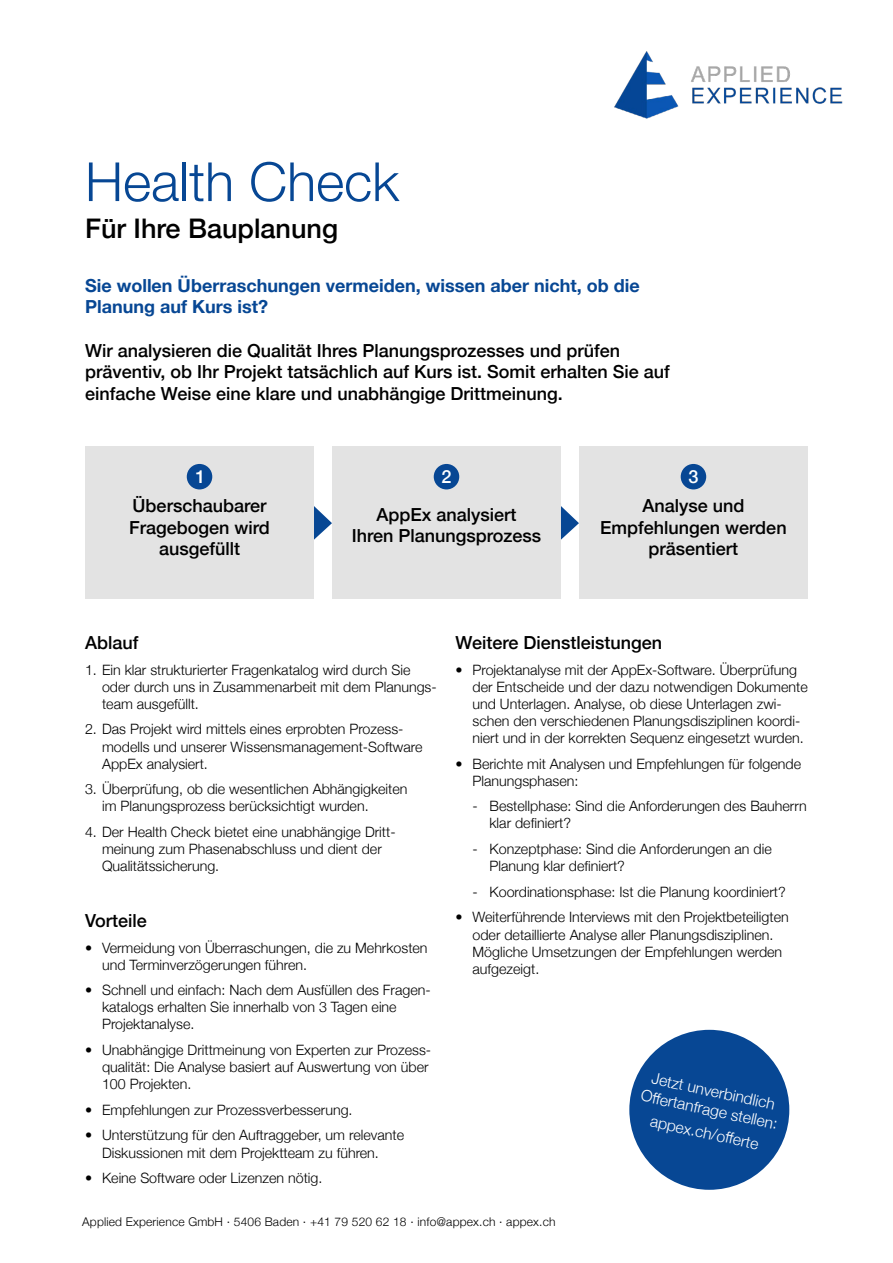
<style>
.page{position:relative;width:893px;height:1263px;background:#fff}
.page>*{position:absolute;margin:0;border:0;box-sizing:border-box;transform-origin:0 0}
.t1{font:300 54px "Helvetica Neue";color:#074794}
.t2{font:500 27px "Helvetica Neue";color:#000}
.t3{font:500 18px/21.6px "Helvetica Neue";color:#000;text-align:center}
.t4{font:700 18px/21.6px "Helvetica Neue";color:#074794}
.t5{font:500 18px "Helvetica Neue";color:#fff}
.t6{font:300 15.6px/18.8px "Helvetica Neue";color:#fff;text-align:center}
.t7{font:300 14.25px/17.1px "Helvetica Neue";color:#000}
.t8{font:300 12px "Helvetica Neue";letter-spacing:.015em;color:#000}
</style>
<div class="page">
<img style="left:614px;top:51px;width:228px;height:68px">
<div style="left:85px;top:446px;width:229px;height:153px;background:#e3e3e3"></div>
<div style="left:579px;top:446px;width:229px;height:153px;background:#e3e3e3"></div>
<div style="left:332px;top:446px;width:229px;height:153px;background:#e3e3e3"></div>
<div style="left:681px;top:464px;width:25px;height:25px;background:#074794;border-radius:50%"></div>
<div style="left:434px;top:464px;width:25px;height:25px;background:#074794;border-radius:50%"></div>
<div style="left:187px;top:464px;width:25px;height:25px;background:#074794;border-radius:50%"></div>
<div style="left:629px;top:1030px;width:160px;height:160px;background:#074794;border-radius:50%"></div>
<svg style="left:314px;top:506px;width:18px;height:34px"></svg>
<svg style="left:561px;top:506px;width:18px;height:34px"></svg>
<h1 class="t1" style="left:85px;top:138px;width:316px">Health Check</h1>
<h2 class="t2" style="left:85px;top:206px;width:255px">Für Ihre Bauplanung</h2>
<p class="t4" style="left:85px;top:275px;width:556px">Sie wollen Überraschungen vermeiden, wissen aber nicht, ob die<br>Planung auf Kurs ist?</p>
<p class="t3" style="left:85px;top:338px;width:586px;text-align:left">Wir analysieren die Qualität Ihres Planungsprozesses und prüfen präventiv, ob Ihr Projekt tatsächlich auf Kurs ist. Somit erhalten Sie auf einfache Weise eine klare und unabhängige Drittmeinung.</p>
<p class="t5" style="left:196px;top:462px;width:12px">1</p>
<p class="t5" style="left:441px;top:462px;width:12px">2</p>
<p class="t5" style="left:688px;top:462px;width:12px">3</p>
<p class="t3" style="left:129px;top:493px;width:142px">Überschaubarer<br>Fragebogen wird ausgefüllt</p>
<p class="t3" style="left:600px;top:493px;width:188px">Analyse und<br>Empfehlungen werden präsentiert</p>
<p class="t3" style="left:352px;top:502px;width:191px">AppEx analysiert<br>Ihren Planungsprozess</p>
<p class="t3" style="left:85px;top:630px;width:55px">Ablauf</p>
<p class="t7" style="left:102px;top:660px;width:336px;text-indent:-17px">1. Ein klar strukturierter Fragenkatalog wird durch Sie oder durch uns in Zusammenarbeit mit dem Planungs&shy;team ausgefüllt.</p>
<p class="t7" style="left:102px;top:720px;width:322px;text-indent:-17px">2. Das Projekt wird mittels eines erprobten Prozess&shy;modells und unserer Wissensmanagement-Software<br>AppEx analysiert.</p>
<p class="t7" style="left:102px;top:780px;width:307px;text-indent:-17px">3. Überprüfung, ob die wesentlichen Abhängigkeiten im Planungsprozess berücksichtigt wurden.</p>
<p class="t7" style="left:102px;top:822px;width:295px;text-indent:-17px">4. Der Health Check bietet eine unabhängige Dritt&shy;meinung zum Phasenabschluss und dient der<br>Qualitätssicherung.</p>
<p class="t3" style="left:85px;top:908px;width:63px">Vorteile</p>
<p class="t7" style="left:102px;top:938px;width:327px;text-indent:-17px">• Vermeidung von Überraschungen, die zu Mehrkosten und Terminverzögerungen führen.</p>
<p class="t7" style="left:102px;top:980px;width:330px;text-indent:-17px">• Schnell und einfach: Nach dem Ausfüllen des Fragen&shy;katalogs erhalten Sie innerhalb von 3 Tagen eine<br>Projektanalyse.</p>
<p class="t7" style="left:102px;top:1040px;width:331px;text-indent:-17px">• Unabhängige Drittmeinung von Experten zur Prozess&shy;qualität: Die Analyse basiert auf Auswertung von über<br>100 Projekten.</p>
<p class="t7" style="left:85px;top:1100px;width:269px">• Empfehlungen zur Prozessverbesserung.</p>
<p class="t7" style="left:85px;top:1126px;width:320px;text-align:center">• Unterstützung für den Auftraggeber, um relevante<br>Diskussionen mit dem Projektteam zu führen.</p>
<p class="t7" style="left:85px;top:1168px;width:239px">• Keine Software oder Lizenzen nötig.</p>
<p class="t3" style="left:455px;top:630px;width:208px">Weitere Dienstleistungen</p>
<p class="t7" style="left:472px;top:660px;width:337px;text-indent:-17px">• Projektanalyse mit der AppEx-Software. Überprüfung der Entscheide und der dazu notwendigen Dokumente und Unterlagen. Analyse, ob diese Unterlagen zwi&shy;schen den verschiedenen Planungsdisziplinen koordi&shy;niert und in der korrekten Sequenz eingesetzt wurden.</p>
<p class="t7" style="left:472px;top:754px;width:330px;text-indent:-17px">• Berichte mit Analysen und Empfehlungen für folgende<br>Planungsphasen:</p>
<p class="t7" style="left:489px;top:797px;width:319px;text-indent:-17px">- Bestellphase: Sind die Anforderungen des Bauherrn klar definiert?</p>
<p class="t7" style="left:489px;top:839px;width:284px;text-indent:-17px">- Konzeptphase: Sind die Anforderungen an die<br>Planung klar definiert?</p>
<p class="t7" style="left:472px;top:882px;width:315px">- Koordinationsphase: Ist die Planung koordiniert?</p>
<p class="t7" style="left:472px;top:908px;width:318px;text-indent:-17px">• Weiterführende Interviews mit den Projektbeteiligten oder detaillierte Analyse aller Planungsdisziplinen.<br>Mögliche Umsetzungen der Empfehlungen werden aufgezeigt.</p>
<p class="t6" style="left:647px;top:1066px;width:141px;rotate:12deg">Jetzt unverbindlich<br>Off ertanfrage stellen:</p>
<p class="t6" style="left:653px;top:1111px;width:112px;rotate:12deg">appex.ch/off erte</p>
<p class="t8" style="left:82px;top:1212px;width:475px">Applied Experience GmbH · 5406 Baden · +41 79 520 62 18 · info@appex.ch · appex.ch</p>
</div>
